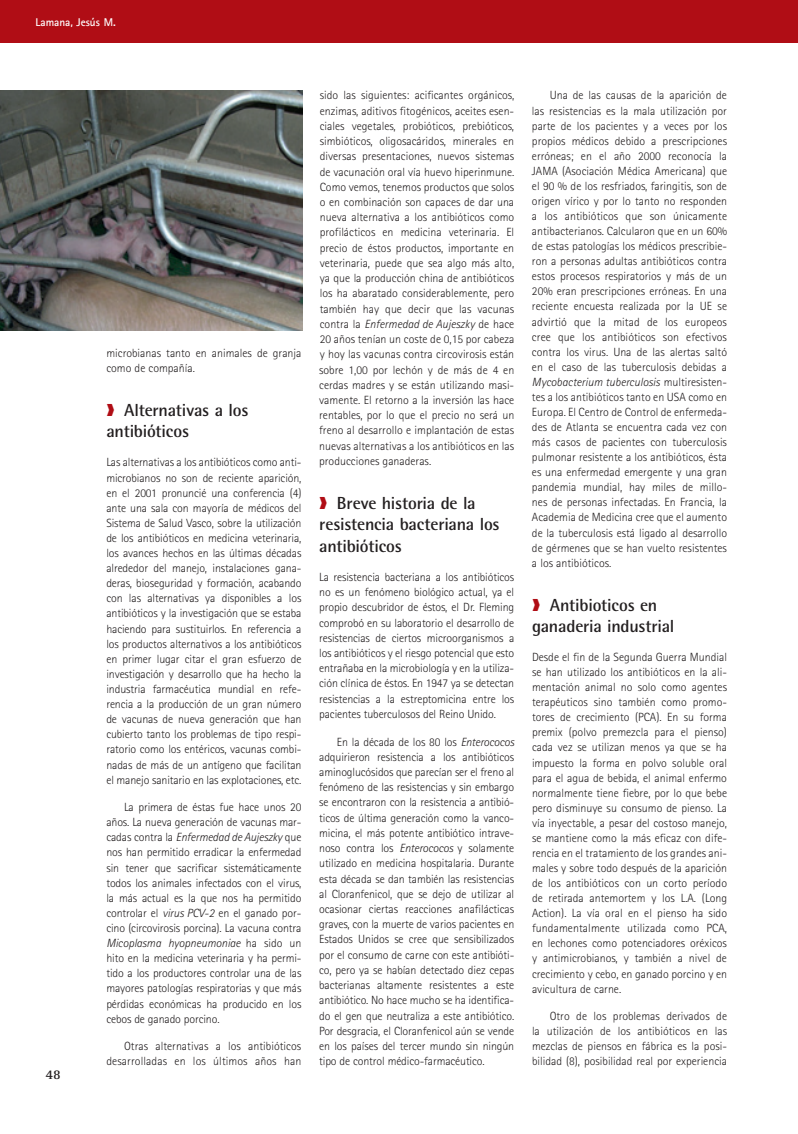
<style>
.page{position:relative;width:798px;height:1134px;background:#fff}
.page>*{position:absolute;margin:0;border:0;box-sizing:border-box;transform-origin:0 0}
.t1{font:700 17.5px/21.1px "Rotis Semi Sans";letter-spacing:-.01em;color:#231f20}
.t2{font:700 13.75px "Rotis Serif";color:#231f20}
.t3{font:300 11.88px/15.1px "Rotis Sans Serif";color:#231f20;text-align:justify}
.t4{font:700 11.25px "Rotis Sans Serif";color:#fff}
.s1{color:#b00d15}
.s2{font-style:italic}
</style>
<div class="page">
<div style="left:0;top:0;width:797px;height:43px;background:#b00d15"></div>
<img style="left:0;top:90px;width:302px;height:240px">
<p class="t4" style="left:35px;top:15px;width:82px">Lamana, Jesús M.</p>
<p class="t2" style="left:46px;top:1066px;width:17px">48</p>
<p class="t3" style="left:106px;top:345px;width:196px">microbianas tanto en animales de granja como de compañía.</p>
<h1 class="t1" style="left:106px;top:399px;width:143px"><span class="s1">❱</span> Alternativas a los antibióticos</h1>
<p class="t3" style="left:106px;top:455px;width:196px">Las alternativas a los antibióticos como anti&shy;microbianos no son de reciente aparición, en el 2001 pronuncié una conferencia (4) ante una sala con mayoría de médicos del Sistema de Salud Vasco, sobre la utilización de los antibióticos en medicina veterinaria, los avances hechos en las últimas décadas alrededor del manejo, instalaciones gana&shy;deras, bioseguridad y formación, acabando con las alternativas ya disponibles a los antibióticos y la investigación que se estaba haciendo para sustituirlos. En referencia a los productos alternativos a los antibióticos en primer lugar citar el gran esfuerzo de investigación y desarrollo que ha hecho la industria farmacéutica mundial en refe&shy;rencia a la producción de un gran número de vacunas de nueva generación que han cubierto tanto los problemas de tipo respi&shy;ratorio como los entéricos, vacunas combi&shy;nadas de más de un antígeno que facilitan el manejo sanitario en las explotaciones, etc.</p>
<p class="t3" style="left:106px;top:800px;width:196px;text-indent:18px">La primera de éstas fue hace unos 20 años. La nueva generación de vacunas mar&shy;cadas contra la <span class="s2">Enfermedad de Aujeszky</span> que nos han permitido erradicar la enfermedad sin tener que sacrificar sistemáticamente todos los animales infectados con el virus, la más actual es la que nos ha permitido controlar el <span class="s2">virus PCV-2</span> en el ganado por&shy;cino (circovirosis porcina). La vacuna contra <span class="s2">Micoplasma hyopneumoniae</span> ha sido un hito en la medicina veterinaria y ha permi&shy;tido a los productores controlar una de las mayores patologías respiratorias y que más pérdidas económicas ha producido en los cebos de ganado porcino.</p>
<p class="t3" style="left:106px;top:1038px;width:196px;text-align:right">Otras alternativas a los antibióticos desarrolladas en los últimos años han</p>
<p class="t3" style="left:319px;top:88px;width:196px">sido las siguientes: acificantes orgánicos, enzimas, aditivos fitogénicos, aceites esen&shy;ciales vegetales, probióticos, prebióticos, simbióticos, oligosacáridos, minerales en diversas presentaciones, nuevos sistemas de vacunación oral vía huevo hiperinmune.<br>Como vemos, tenemos productos que solos o en combinación son capaces de dar una nueva alternativa a los antibióticos como profilácticos en medicina veterinaria. El precio de éstos productos, importante en veterinaria, puede que sea algo más alto, ya que la producción china de antibióticos los ha abaratado considerablemente, pero también hay que decir que las vacunas contra la <span class="s2">Enfermedad de Aujeszky</span> de hace 20 años tenían un coste de 0,15 por cabeza y hoy las vacunas contra circovirosis están sobre 1,00 por lechón y de más de 4 en cerdas madres y se están utilizando masi&shy;vamente. El retorno a la inversión las hace rentables, por lo que el precio no será un freno al desarrollo e implantación de estas nuevas alternativas a los antibióticos en las producciones ganaderas.</p>
<h1 class="t1" style="left:319px;top:492px;width:182px"><span class="s1">❱</span> Breve historia de la resistencia bacteriana los antibióticos</h1>
<p class="t3" style="left:319px;top:569px;width:196px">La resistencia bacteriana a los antibióticos no es un fenómeno biológico actual, ya el propio descubridor de éstos, el Dr. Fleming comprobó en su laboratorio el desarrollo de resistencias de ciertos microorganismos a los antibióticos y el riesgo potencial que esto entrañaba en la microbiología y en la utiliza&shy;ción clínica de éstos. En 1947 ya se detectan resistencias a la estreptomicina entre los pacientes tuberculosos del Reino Unido.</p>
<p class="t3" style="left:319px;top:734px;width:196px;text-indent:18px">En la década de los 80 los <span class="s2">Enterococos </span>adquirieron resistencia a los antibióticos aminoglucósidos que parecían ser el freno al fenómeno de las resistencias y sin embargo se encontraron con la resistencia a antibió&shy;ticos de última generación como la vanco&shy;micina, el más potente antibiótico intrave&shy;noso contra los <span class="s2">Enterococos</span> y solamente utilizado en medicina hospitalaria. Durante esta década se dan también las resistencias al Cloranfenicol, que se dejo de utilizar al ocasionar ciertas reacciones anafilácticas graves, con la muerte de varios pacientes en Estados Unidos se cree que sensibilizados por el consumo de carne con este antibióti&shy;co, pero ya se habían detectado diez cepas bacterianas altamente resistentes a este antibiótico. No hace mucho se ha identifica&shy;do el gen que neutraliza a este antibiótico.<br>Por desgracia, el Cloranfenicol aún se vende en los países del tercer mundo sin ningún tipo de control médico-farmacéutico.</p>
<p class="t3" style="left:531px;top:88px;width:196px;text-indent:18px">Una de las causas de la aparición de las resistencias es la mala utilización por parte de los pacientes y a veces por los propios médicos debido a prescripciones erróneas; en el año 2000 reconocía la JAMA (Asociación Médica Americana) que el 90 % de los resfriados, faringitis, son de origen vírico y por lo tanto no responden a los antibióticos que son únicamente antibacterianos. Calcularon que en un 60% de estas patologías los médicos prescribie&shy;ron a personas adultas antibióticos contra estos procesos respiratorios y más de un 20% eran prescripciones erróneas. En una reciente encuesta realizada por la UE se advirtió que la mitad de los europeos cree que los antibióticos son efectivos contra los virus. Una de las alertas saltó en el caso de las tuberculosis debidas a <span class="s2">Mycobacterium tuberculosis</span> multiresisten&shy;tes a los antibióticos tanto en USA como en Europa. El Centro de Control de enfermeda&shy;des de Atlanta se encuentra cada vez con más casos de pacientes con tuberculosis pulmonar resistente a los antibióticos, ésta es una enfermedad emergente y una gran pandemia mundial, hay miles de millo&shy;nes de personas infectadas. En Francia, la Academia de Medicina cree que el aumento de la tuberculosis está ligado al desarrollo de gérmenes que se han vuelto resistentes a los antibióticos.</p>
<h1 class="t1" style="left:531px;top:594px;width:144px"><span class="s1">❱</span> Antibioticos en ganaderia industrial</h1>
<p class="t3" style="left:531px;top:649px;width:196px">Desde el fin de la Segunda Guerra Mundial se han utilizado los antibióticos en la ali&shy;mentación animal no solo como agentes terapéuticos sino también como promo&shy;tores de crecimiento (PCA). En su forma premix (polvo premezcla para el pienso) cada vez se utilizan menos ya que se ha impuesto la forma en polvo soluble oral para el agua de bebida, el animal enfermo normalmente tiene fiebre, por lo que bebe pero disminuye su consumo de pienso. La vía inyectable, a pesar del costoso manejo, se mantiene como la más eficaz con dife&shy;rencia en el tratamiento de los grandes ani&shy;males y sobre todo después de la aparición de los antibióticos con un corto período de retirada antemortem y los L.A. (Long Action). La vía oral en el pienso ha sido fundamentalmente utilizada como PCA, en lechones como potenciadores oréxicos y antimicrobianos, y también a nivel de crecimiento y cebo, en ganado porcino y en avicultura de carne.</p>
<p class="t3" style="left:531px;top:1008px;width:196px;text-indent:18px">Otro de los problemas derivados de la utilización de los antibióticos en las mezclas de piensos en fábrica es la posi&shy;bilidad (8), posibilidad real por experiencia</p>
</div>
